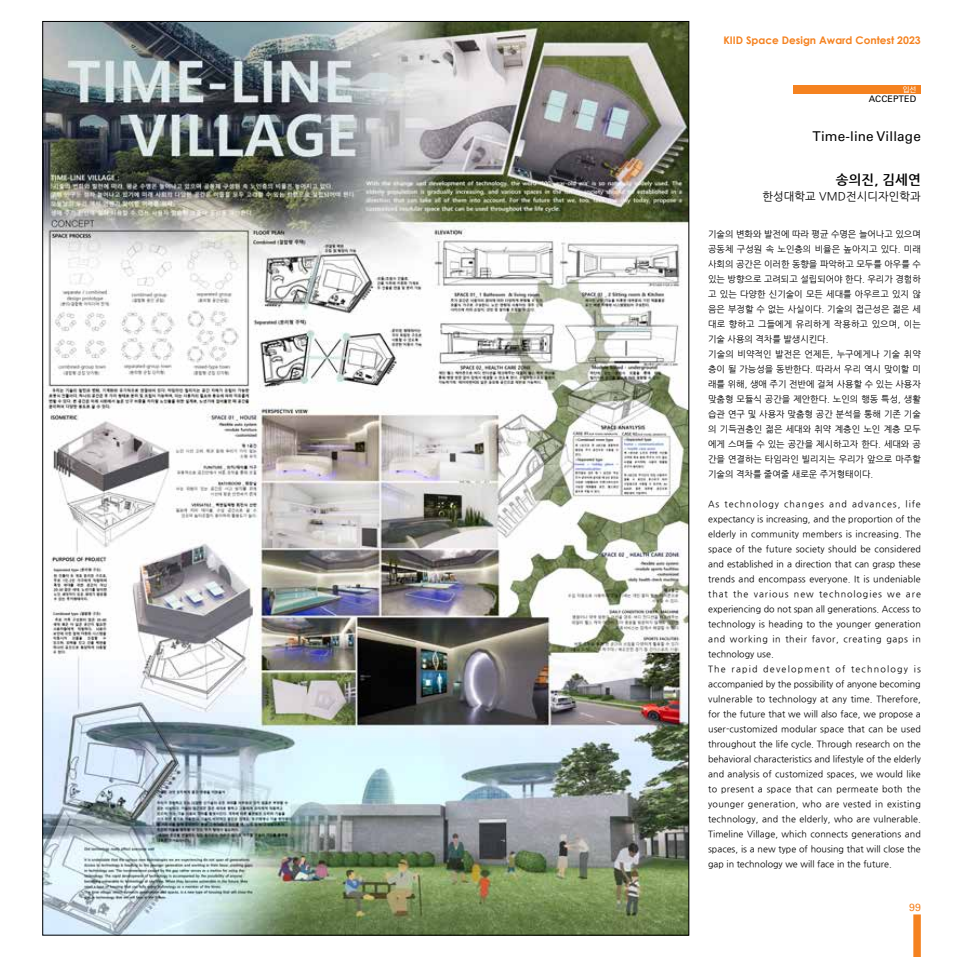
<style>
.page{position:relative;width:957px;height:957px;background:#fff}
.page>*{position:absolute;margin:0;border:0;box-sizing:border-box;transform-origin:0 0}
.t1{font:13.5px "Univers LT Std";letter-spacing:.01em;color:#000}
.t2{font:700 13.5px "Nanum Gothic";letter-spacing:.01em;color:#000}
.t3{font:11.25px "Nanum Gothic";letter-spacing:.01em;color:#000}
.t4{font:700 10.5px "Century Gothic";color:#f58220}
.t5{font:10.5px "Univers LT Std";color:#f58220}
.t6{font:9px/15px "Nanum Gothic";color:#000}
.t7{font:9px "Univers LT Std";letter-spacing:.01em;color:#000}
.t8{font:7.5px "Rix Go M";color:#fff}
</style>
<div class="page">
<div style="left:913px;top:914px;width:8px;height:43px;background:#f58220"></div>
<div style="left:793px;top:85px;width:128px;height:9px;background:#f58220"></div>
<img style="left:45px;top:23px;width:642px;height:910px">
<p class="t4" style="left:723px;top:32px;width:199px">KIID Space Design Award Contest 2023</p>
<p class="t8" style="left:903px;top:85px;width:15px">입선</p>
<p class="t7" style="left:869px;top:93px;width:49px">ACCEPTED</p>
<h1 class="t1" style="left:812px;top:128px;width:110px">Time-line Village</h1>
<h1 class="t2" style="left:836px;top:173px;width:86px">송의진, 김세연</h1>
<p class="t3" style="left:762px;top:191px;width:160px">한성대학교 VMD전시디자인학과</p>
<p class="t6" style="left:708px;top:227px;width:214px">기술의 변화와 발전에 따라 평균 수명은 늘어나고 있으며 공동체 구성원 속 노인층의 비율은 높아지고 있다. 미래 사회의 공간은 이러한 동향을 파악하고 모두를 아우를 수 있는 방향으로 고려되고 설립되어야 한다. 우리가 경험하 고 있는 다양한 신기술이 모든 세대를 아우르고 있지 않 음은 부정할 수 없는 사실이다. 기술의 접근성은 젊은 세 대로 향하고 그들에게 유리하게 작용하고 있으며, 이는 기술 사용의 격차를 발생시킨다.<br>기술의 비약적인 발전은 언제든, 누구에게나 기술 취약 층이 될 가능성을 동반한다. 따라서 우리 역시 맞이할 미 래를 위해, 생애 주기 전반에 걸쳐 사용할 수 있는 사용자 맞춤형 모듈식 공간을 제안한다. 노인의 행동 특성, 생활 습관 연구 및 사용자 맞춤형 공간 분석을 통해 기존 기술 의 기득권층인 젊은 세대와 취약 계층인 노인 계층 모두 에게 스며들 수 있는 공간을 제시하고자 한다. 세대와 공 간을 연결하는 타임라인 빌리지는 우리가 앞으로 마주할 기술의 격차를 줄여줄 새로운 주거형태이다.</p>
<p class="t6" style="left:708px;top:497px;width:214px">As technology changes and advances, life expectancy is increasing, and the proportion of the elderly in community members is increasing. The space of the future society should be considered and established in a direction that can grasp these trends and encompass everyone. It is undeniable that the various new technologies we are experiencing do not span all generations. Access to technology is heading to the younger generation and working in their favor, creating gaps in technology use.<br>The rapid development of technology is accompanied by the possibility of anyone becoming vulnerable to technology at any time. Therefore, for the future that we will also face, we propose a user-customized modular space that can be used throughout the life cycle. Through research on the behavioral characteristics and lifestyle of the elderly and analysis of customized spaces, we would like to present a space that can permeate both the younger generation, who are vested in existing technology, and the elderly, who are vulnerable.<br>Timeline Village, which connects generations and spaces, is a new type of housing that will close the gap in technology we will face in the future.</p>
<p class="t5" style="left:909px;top:900px;width:13px">99</p>
</div>
